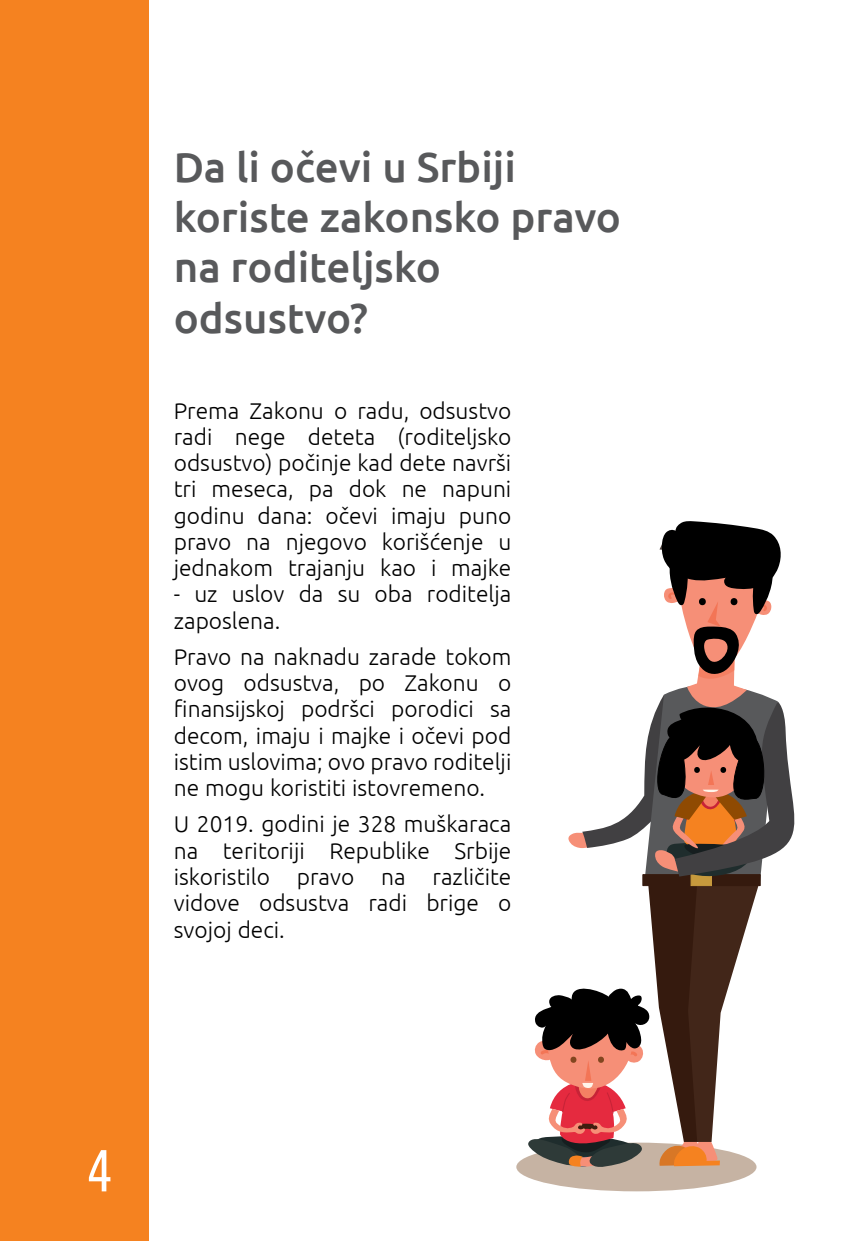
<style>
.page{position:relative;width:844px;height:1241px;background:#fff}
.page>*{position:absolute;margin:0;border:0;box-sizing:border-box;transform-origin:0 0}
.t1{font:59.5px "Ubuntu Condensed";color:#fff}
.t2{font:500 42px/50.4px "Ubuntu";color:#58595b}
.t3{font:300 22.75px/26.2px "Ubuntu";color:#000;text-align:justify}
</style>
<div class="page">
<div style="left:0;top:0;width:149px;height:1240px;background:#f58220"></div>
<div style="left:516px;top:1142px;width:240px;height:49px;background:#c6b3a3;border-radius:50%"></div>
<svg style="left:528px;top:521px;width:267px;height:647px"></svg>
<h2 class="t2" style="left:174px;top:140px;width:449px">Da li očevi u Srbiji koriste zakonsko pravo na roditeljsko odsustvo?</h2>
<p class="t3" style="left:174px;top:396px;width:339px">Prema Zakonu o radu, odsustvo radi nege deteta (roditeljsko odsustvo) počinje kad dete navrši tri meseca, pa dok ne napuni godinu dana: očevi imaju puno pravo na njegovo korišćenje u jednakom trajanju kao i majke</p>
<p class="t3" style="left:174px;top:580px;width:339px">- uz uslov da su oba roditelja zaposlena.</p>
<p class="t3" style="left:174px;top:643px;width:339px">Pravo na naknadu zarade tokom ovog odsustva, po Zakonu o finansijskoj podršci porodici sa decom, imaju i majke i očevi pod istim uslovima; ovo pravo roditelji ne mogu koristiti istovremeno.</p>
<p class="t3" style="left:174px;top:810px;width:339px">U 2019. godini je 328 muškaraca na teritoriji Republike Srbije iskoristilo pravo na različite vidove odsustva radi brige o svojoj deci.</p>
<h1 class="t1" style="left:86px;top:1133px;width:27px">4</h1>
</div>
